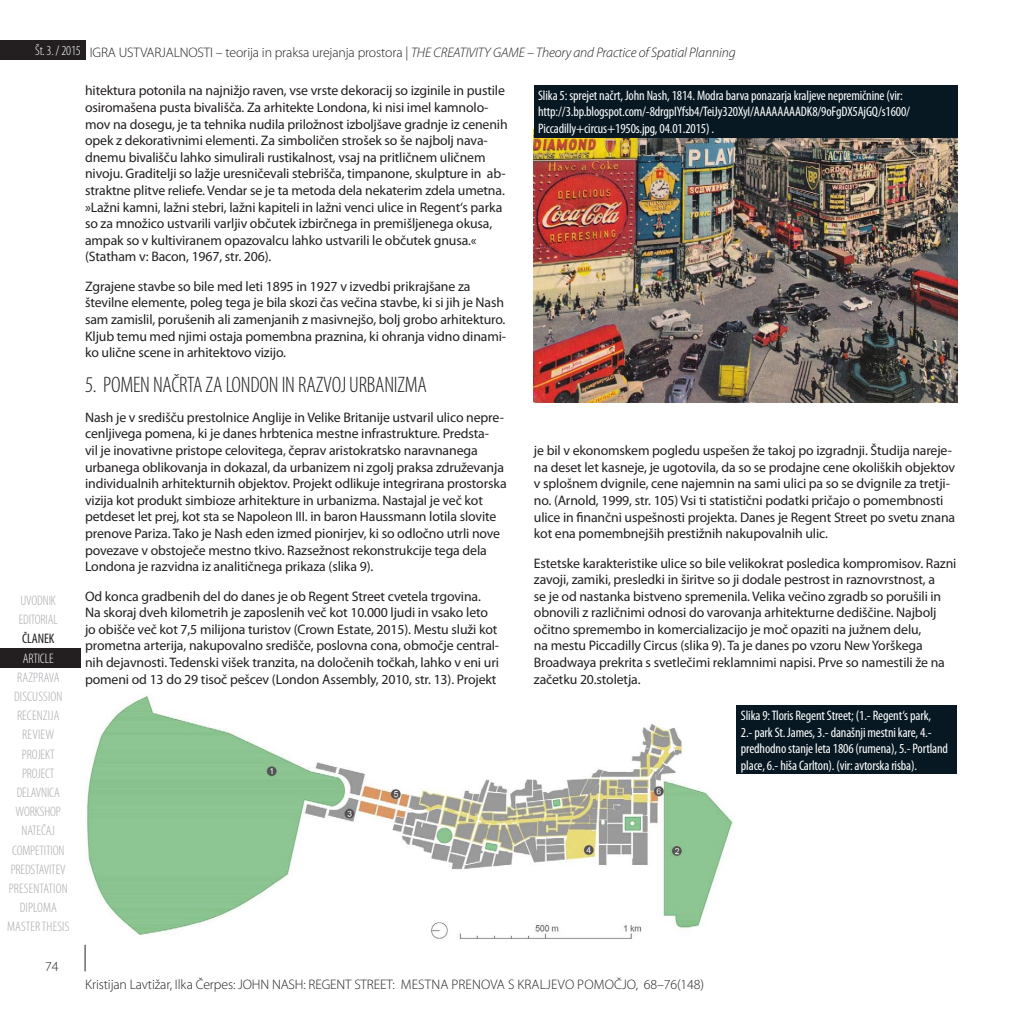
<style>
.page{position:relative;width:1021px;height:1021px;background:#fff}
.page>*{position:absolute;margin:0;border:0;box-sizing:border-box;transform-origin:0 0}
.clanki_podnaslov{font:300 condensed 22.5px "Myriad Pro";letter-spacing:-.01em;color:#231f20}
.t1{font:13.8px/16.6px "Myriad Pro";letter-spacing:-.01em;color:#231f20}
.opisi_k_slikam_BREZ{font:condensed 13.8px/16.5px "Myriad Pro";letter-spacing:-.01em;color:#fff}
.t2{font:italic 300 13.8px "Myriad Pro";letter-spacing:-.01em;color:#231f20}
.t3{font:300 13.8px "Myriad Pro";letter-spacing:-.01em;color:#231f20}
.t4{font:300 condensed 13.8px "Myriad Pro";letter-spacing:-.01em;color:#a8a9ad}
.t5{font:300 condensed 13.8px/19.2px "Myriad Pro";letter-spacing:.01em;color:#a8a9ad;text-align:center}
.t6{font:300 condensed 13.8px "Myriad Pro";letter-spacing:-.01em;color:#fff}
.t7{font:condensed 13.8px "Myriad Pro";letter-spacing:-.01em;color:#231f20}
.s1{font-style:normal;font-stretch:condensed;color:#fff}
.s2{font-style:normal}
</style>
<div class="page">
<div style="left:0;top:41px;width:85px;height:19px;background:#231f20"></div>
<svg style="left:85px;top:944px;width:1px;height:27px"></svg>
<div style="left:0;top:648px;width:81px;height:19px;background:#231f20"></div>
<img style="left:534px;top:137px;width:423px;height:265px">
<div style="left:534px;top:85px;width:423px;height:52px;background:#071822"></div>
<img style="left:85px;top:695px;width:648px;height:244px">
<div style="left:736px;top:705px;width:221px;height:69px;background:#071822"></div>
<p class="t2" style="left:35px;top:44px;width:702px"><span class="s1">Št. 3. / 2015</span> <span class="s2">IGRA USTVARJALNOSTI – teorija in praksa urejanja prostora |</span> THE CREATIVITY GAME – Theory and Practice of Spatial Planning</p>
<p class="t4" style="left:20px;top:592px;width:37px">UVODNIK</p>
<p class="t4" style="left:19px;top:611px;width:41px">EDITORIAL</p>
<p class="t7" style="left:22px;top:630px;width:34px">ČLANEK</p>
<p class="t6" style="left:23px;top:650px;width:32px">ARTICLE</p>
<p class="t5" style="left:17px;top:667px;width:44px">RAZPRAVA</p>
<p class="t5" style="left:17px;top:705px;width:44px">RECENZIJA</p>
<p class="t5" style="left:14px;top:686px;width:50px">DISCUSSION</p>
<p class="t4" style="left:22px;top:726px;width:33px">REVIEW</p>
<p class="t4" style="left:22px;top:745px;width:34px">PROJEKT</p>
<p class="t4" style="left:22px;top:765px;width:34px">PROJECT</p>
<p class="t4" style="left:17px;top:784px;width:45px">DELAVNICA</p>
<p class="t4" style="left:16px;top:803px;width:47px">WORKSHOP</p>
<p class="t4" style="left:22px;top:822px;width:35px">NATEČAJ</p>
<p class="t4" style="left:12px;top:842px;width:54px">COMPETITION</p>
<p class="t4" style="left:11px;top:861px;width:57px">PREDSTAVITEV</p>
<p class="t5" style="left:9px;top:878px;width:60px">PRESENTATION</p>
<p class="t5" style="left:7px;top:898px;width:64px">DIPLOMA<br>MASTER THESIS</p>
<p class="t3" style="left:45px;top:958px;width:15px">74</p>
<p class="t1" style="left:85px;top:82px;width:424px">hitektura potonila na najnižjo raven, vse vrste dekoracij so izginile in pustile osiromašena pusta bivališča. Za arhitekte Londona, ki nisi imel kamnolo&shy;mov na dosegu, je ta tehnika nudila priložnost izboljšave gradnje iz cenenih opek z dekorativnimi elementi. Za simboličen strošek so še najbolj nava&shy;dnemu bivališču lahko simulirali rustikalnost, vsaj na pritličnem uličnem nivoju. Graditelji so lažje uresničevali stebrišča, timpanone, skulpture in ab&shy;straktne plitve reliefe. Vendar se je ta metoda dela nekaterim zdela umetna. »Lažni kamni, lažni stebri, lažni kapiteli in lažni venci ulice in Regent‘s parka so za množico ustvarili varljiv občutek izbirčnega in premišljenega okusa, ampak so v kultiviranem opazovalcu lahko ustvarili le občutek gnusa.« (Statham v: Bacon, 1967, str. 206).</p>
<p class="t1" style="left:85px;top:277px;width:422px">Zgrajene stavbe so bile med leti 1895 in 1927 v izvedbi prikrajšane za številne elemente, poleg tega je bila skozi čas večina stavbe, ki si jih je Nash sam zamislil, porušenih ali zamenjanih z masivnejšo, bolj grobo arhitekturo.<br>Kljub temu med njimi ostaja pomembna praznina, ki ohranja vidno dinami&shy;ko ulične scene in arhitektovo vizijo.</p>
<p class="clanki_podnaslov" style="left:85px;top:372px;width:343px">5. POMEN NAČRTA ZA LONDON IN RAZVOJ URBANIZMA</p>
<p class="t1" style="left:85px;top:408px;width:423px">Nash je v središču prestolnice Anglije in Velike Britanije ustvaril ulico nepre&shy;cenljivega pomena, ki je danes hrbtenica mestne infrastrukture. Predsta-<br>vil je inovativne pristope celovitega, čeprav aristokratsko naravnanega urbanega oblikovanja in dokazal, da urbanizem ni zgolj praksa združevanja individualnih arhitekturnih objektov. Projekt odlikuje integrirana prostorska vizija kot produkt simbioze arhitekture in urbanizma. Nastajal je več kot petdeset let prej, kot sta se Napoleon III. in baron Haussmann lotila slovite prenove Pariza. Tako je Nash eden izmed pionirjev, ki so odločno utrli nove povezave v obstoječe mestno tkivo. Razsežnost rekonstrukcije tega dela Londona je razvidna iz analitičnega prikaza (slika 9).</p>
<p class="t1" style="left:85px;top:587px;width:415px">Od konca gradbenih del do danes je ob Regent Street cvetela trgovina.<br>Na skoraj dveh kilometrih je zaposlenih več kot 10.000 ljudi in vsako leto jo obišče več kot 7,5 milijona turistov (Crown Estate, 2015). Mestu služi kot prometna arterija, nakupovalno središče, poslovna cona, območje central&shy;nih dejavnosti. Tedenski višek tranzita, na določenih točkah, lahko v eni uri pomeni od 13 do 29 tisoč pešcev (London Assembly, 2010, str. 13). Projekt</p>
<p class="opisi_k_slikam_BREZ" style="left:538px;top:87px;width:373px">Slika 5: sprejet načrt, John Nash, 1814. Modra barva ponazarja kraljeve nepremičnine (vir: http://3.bp.blogspot.com/-8drgpIYfsb4/TeiJy320XyI/AAAAAAAADK8/9oFgDX5AjGQ/s1600/<br>Piccadilly+circus+1950s.jpg, 04.01.2015) .</p>
<p class="t1" style="left:534px;top:442px;width:423px">je bil v ekonomskem pogledu uspešen že takoj po izgradnji. Študija nareje&shy;na deset let kasneje, je ugotovila, da so se prodajne cene okoliških objektov v splošnem dvignile, cene najemnin na sami ulici pa so se dvignile za tretji&shy;no. (Arnold, 1999, str. 105) Vsi ti statistični podatki pričajo o pomembnosti ulice in finančni uspešnosti projekta. Danes je Regent Street po svetu znana kot ena pomembnejših prestižnih nakupovalnih ulic.</p>
<p class="t1" style="left:534px;top:554px;width:424px">Estetske karakteristike ulice so bile velikokrat posledica kompromisov. Razni zavoji, zamiki, presledki in širitve so ji dodale pestrost in raznovrstnost, a<br>se je od nastanka bistveno spremenila. Velika večino zgradb so porušili in obnovili z različnimi odnosi do varovanja arhitekturne dediščine. Najbolj očitno spremembo in komercializacijo je moč opaziti na južnem delu,<br>na mestu Piccadilly Circus (slika 9). Ta je danes po vzoru New Yorškega Broadwaya prekrita s svetlečimi reklamnimi napisi. Prve so namestili že na začetku 20.stoletja.</p>
<p class="opisi_k_slikam_BREZ" style="left:741px;top:707px;width:209px">Slika 9: Tloris Regent Street; (1.- Regent‘s park,<br>2.- park St. James, 3.- današnji mestni kare, 4.- predhodno stanje leta 1806 (rumena), 5.- Portland place, 6.- hiša Carlton). (vir: avtorska risba).</p>
<p class="t3" style="left:85px;top:975px;width:620px">Kristijan Lavtižar, Ilka Čerpes: JOHN NASH: REGENT STREET: MESTNA PRENOVA S KRALJEVO POMOČJO, 68–76(148)</p>
</div>
